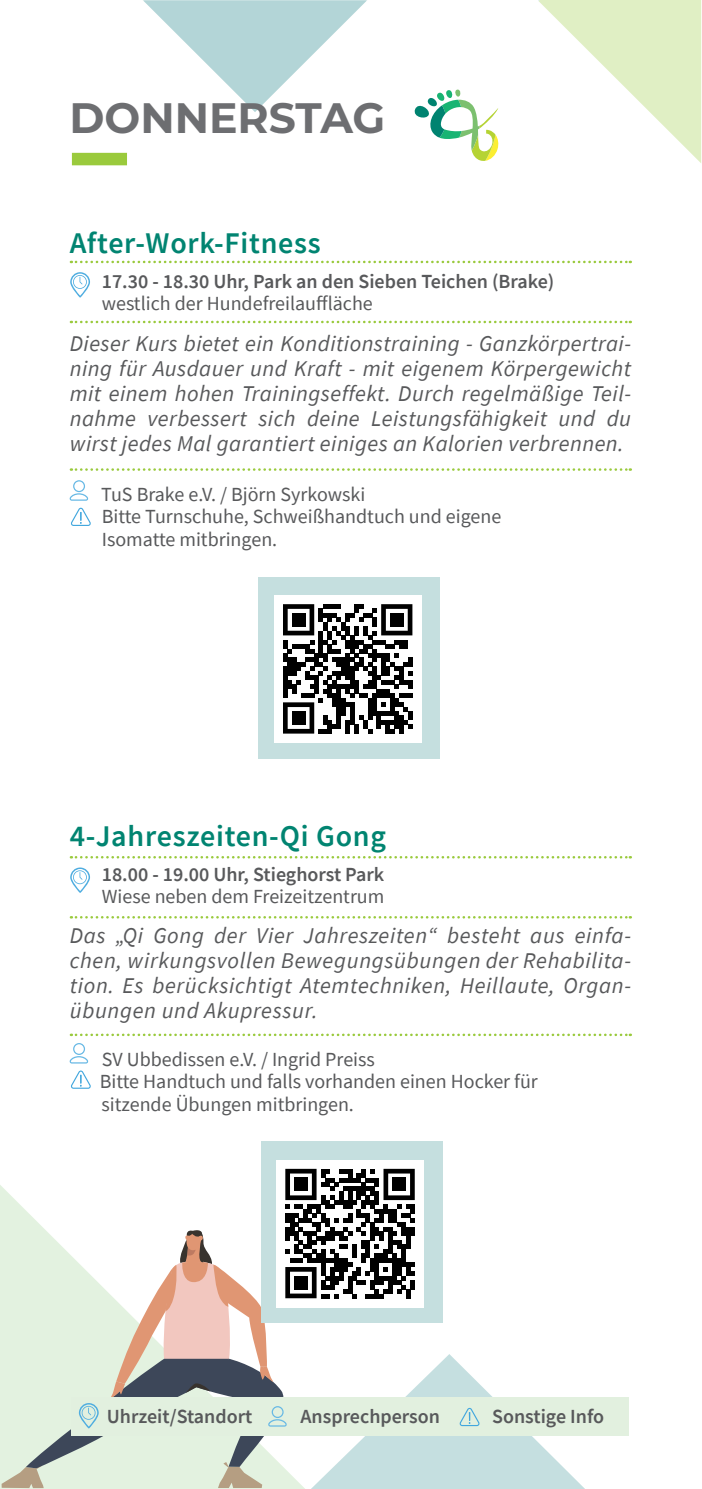
<style>
.page{position:relative;width:702px;height:1489px;background:#fff}
.page>*{position:absolute;margin:0;border:0;box-sizing:border-box;transform-origin:0 0}
.t1{font:700 42.5px "Montserrat";color:#6d6e71}
.t2{font:600 30px "Source Sans Pro";letter-spacing:.025em;color:#018471}
.t3{font:italic 22.5px/25px "Source Sans Pro";letter-spacing:.02em;color:#58595b;text-align:justify}
.t4{font:20px/22.5px "Source Sans Pro";color:#58595b}
.t5{font:600 20px "Source Sans Pro";color:#58595b}
</style>
<div class="page">
<svg style="left:71px;top:261px;width:559px;height:2px"></svg>
<svg style="left:71px;top:321px;width:559px;height:2px"></svg>
<svg style="left:71px;top:468px;width:559px;height:3px"></svg>
<svg style="left:70px;top:272px;width:20px;height:25px"></svg>
<svg style="left:69px;top:480px;width:19px;height:20px"></svg>
<div style="left:72px;top:153px;width:55px;height:12px;background:#9aca3c"></div>
<svg style="left:71px;top:0;width:630px;height:163px"></svg>
<div style="left:71px;top:1397px;width:557px;height:38px;background:#e2f0df"></div>
<svg style="left:71px;top:856px;width:559px;height:2px"></svg>
<svg style="left:71px;top:916px;width:559px;height:2px"></svg>
<svg style="left:71px;top:1033px;width:559px;height:3px"></svg>
<svg style="left:70px;top:867px;width:20px;height:25px"></svg>
<svg style="left:69px;top:1043px;width:19px;height:20px"></svg>
<svg style="left:71px;top:507px;width:20px;height:19px"></svg>
<div style="left:261px;top:1141px;width:181px;height:182px;background:#c5dfdf"></div>
<div style="left:276px;top:1159px;width:147px;height:147px;background:#fff"></div>
<svg style="left:2px;top:1168px;width:586px;height:320px"></svg>
<div style="left:294px;top:1177px;width:13px;height:14px;background:#000"></div>
<div style="left:392px;top:1177px;width:14px;height:14px;background:#000"></div>
<div style="left:294px;top:1275px;width:13px;height:14px;background:#000"></div>
<svg style="left:71px;top:1070px;width:20px;height:18px"></svg>
<div style="left:258px;top:577px;width:182px;height:181px;background:#c5dfdf"></div>
<div style="left:274px;top:595px;width:147px;height:147px;background:#fff"></div>
<svg style="left:283px;top:604px;width:129px;height:129px"></svg>
<div style="left:292px;top:613px;width:13px;height:13px;background:#000"></div>
<div style="left:390px;top:613px;width:13px;height:13px;background:#000"></div>
<div style="left:292px;top:711px;width:13px;height:13px;background:#000"></div>
<h1 class="t1" style="left:69px;top:89px;width:317px">DONNERSTAG</h1>
<h2 class="t2" style="left:70px;top:223px;width:252px">After-Work-Fitness</h2>
<p class="t5" style="left:102px;top:268px;width:454px">17.30 - 18.30 Uhr, Park an den Sieben Teichen (Brake)</p>
<p class="t4" style="left:102px;top:292px;width:272px">westlich der Hundefreilauffläche</p>
<p class="t3" style="left:70px;top:330px;width:562px">Dieser Kurs bietet ein Konditionstraining - Ganzkörpertrai&shy;ning für Ausdauer und Kraft - mit eigenem Körpergewicht mit einem hohen Trainingseffekt. Durch regelmäßige Teil&shy;nahme verbessert sich deine Leistungsfähigkeit und du wirst jedes Mal garantiert einiges an Kalorien verbrennen.</p>
<p class="t4" style="left:101px;top:482px;width:401px">TuS Brake e.V. / Björn Syrkowski<br>Bitte Turnschuhe, Schweißhandtuch und eigene<br>Isomatte mitbringen.</p>
<h2 class="t2" style="left:70px;top:816px;width:318px">4-Jahreszeiten-Qi Gong</h2>
<p class="t5" style="left:102px;top:861px;width:284px">18.00 - 19.00 Uhr, Stieghorst Park</p>
<p class="t4" style="left:102px;top:885px;width:284px">Wiese neben dem Freizeitzentrum</p>
<p class="t3" style="left:70px;top:923px;width:563px">Das „Qi Gong der Vier Jahreszeiten“ besteht aus einfa&shy;chen, wirkungsvollen Bewegungsübungen der Rehabilita&shy;tion. Es berücksichtigt Atemtechniken, Heillaute, Organ&shy;übungen und Akupressur.</p>
<p class="t4" style="left:100px;top:1047px;width:439px">SV Ubbedissen e.V. / Ingrid Preiss<br>Bitte Handtuch und falls vorhanden einen Hocker für sitzende Übungen mitbringen.</p>
<p class="t5" style="left:107px;top:1402px;width:147px">Uhrzeit/Standort</p>
<p class="t5" style="left:300px;top:1402px;width:141px">Ansprechperson</p>
<p class="t5" style="left:492px;top:1402px;width:113px">Sonstige Info</p>
</div>
